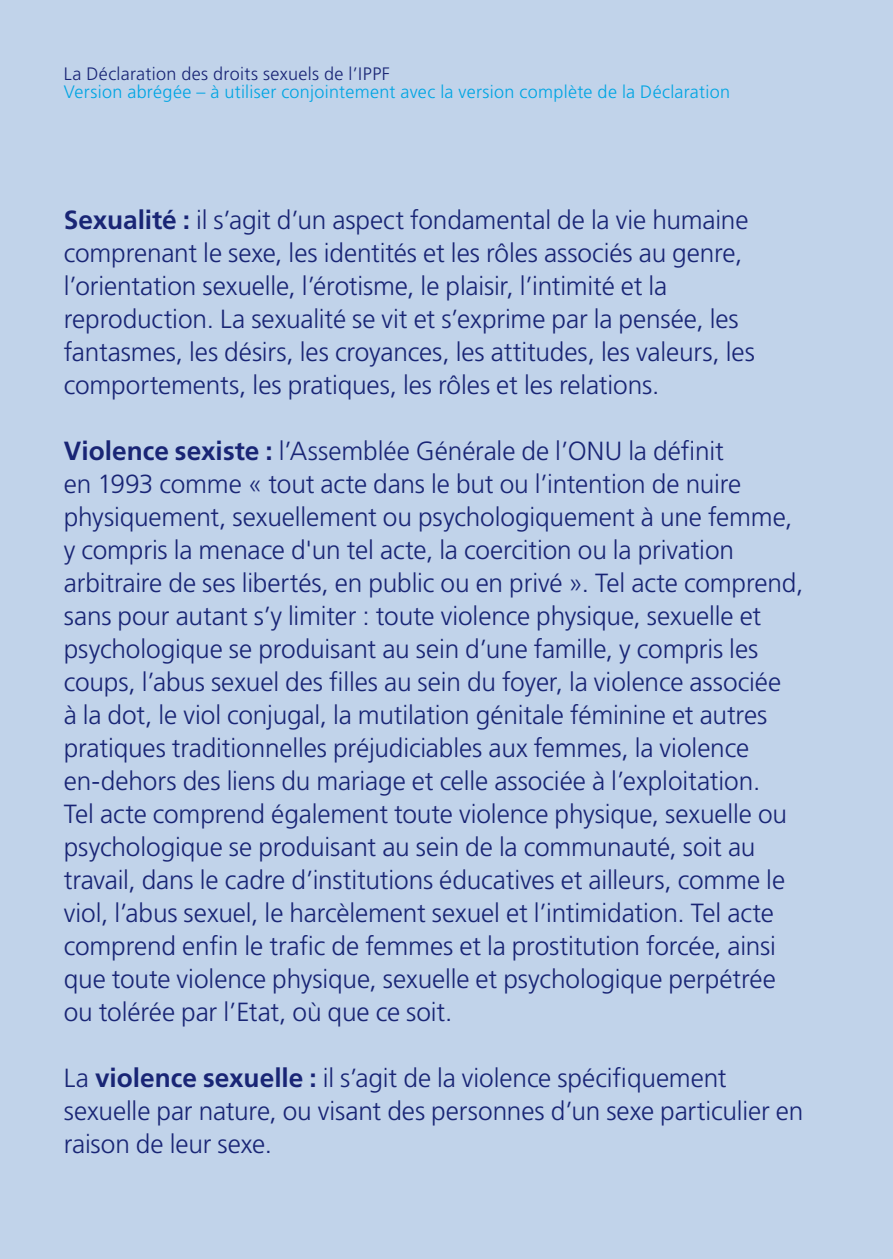
<style>
.page{position:relative;width:893px;height:1259px;background:#c1d3ea}
.page>*{position:absolute;margin:0;border:0;box-sizing:border-box;transform-origin:0 0}
.t1{font:300 26.4px/33px "Frutiger LT Std";letter-spacing:-.005em;color:#192575}
.t2{font:300 18px "Frutiger LT Std";letter-spacing:.015em;color:#00a5e3}
.t3{font:300 18px "Frutiger LT Std";letter-spacing:.02em;color:#192575}
.s1{font-weight:700}
</style>
<div class="page">
<p class="t3" style="left:64px;top:64px;width:328px">La Déclaration des droits sexuels de l’IPPF</p>
<p class="t2" style="left:64px;top:82px;width:668px">Version abrégée – à utiliser conjointement avec la version complète de la Déclaration</p>
<p class="t1" style="left:64px;top:204px;width:693px"><span class="s1">Sexualité :</span> il s’agit d’un aspect fondamental de la vie humaine comprenant le sexe, les identités et les rôles associés au genre, l’orientation sexuelle, l’érotisme, le plaisir, l’intimité et la reproduction. La sexualité se vit et s’exprime par la pensée, les fantasmes, les désirs, les croyances, les attitudes, les valeurs, les comportements, les pratiques, les rôles et les relations.</p>
<p class="t1" style="left:64px;top:435px;width:741px"><span class="s1">Violence sexiste :</span> l’Assemblée Générale de l’ONU la définit<br>en 1993 comme « tout acte dans le but ou l’intention de nuire physiquement, sexuellement ou psychologiquement à une femme, y compris la menace d'un tel acte, la coercition ou la privation arbitraire de ses libertés, en public ou en privé ». Tel acte comprend, sans pour autant s’y limiter : toute violence physique, sexuelle et psychologique se produisant au sein d’une famille, y compris les coups, l’abus sexuel des filles au sein du foyer, la violence associée<br>à la dot, le viol conjugal, la mutilation génitale féminine et autres pratiques traditionnelles préjudiciables aux femmes, la violence en-dehors des liens du mariage et celle associée à l’exploitation.<br>Tel acte comprend également toute violence physique, sexuelle ou psychologique se produisant au sein de la communauté, soit au travail, dans le cadre d’institutions éducatives et ailleurs, comme le viol, l’abus sexuel, le harcèlement sexuel et l’intimidation. Tel acte comprend enfin le trafic de femmes et la prostitution forcée, ainsi que toute violence physique, sexuelle et psychologique perpétrée ou tolérée par l’Etat, où que ce soit.</p>
<p class="t1" style="left:64px;top:1061px;width:741px">La <span class="s1">violence sexuelle :</span> il s’agit de la violence spécifiquement sexuelle par nature, ou visant des personnes d’un sexe particulier en raison de leur sexe.</p>
</div>
